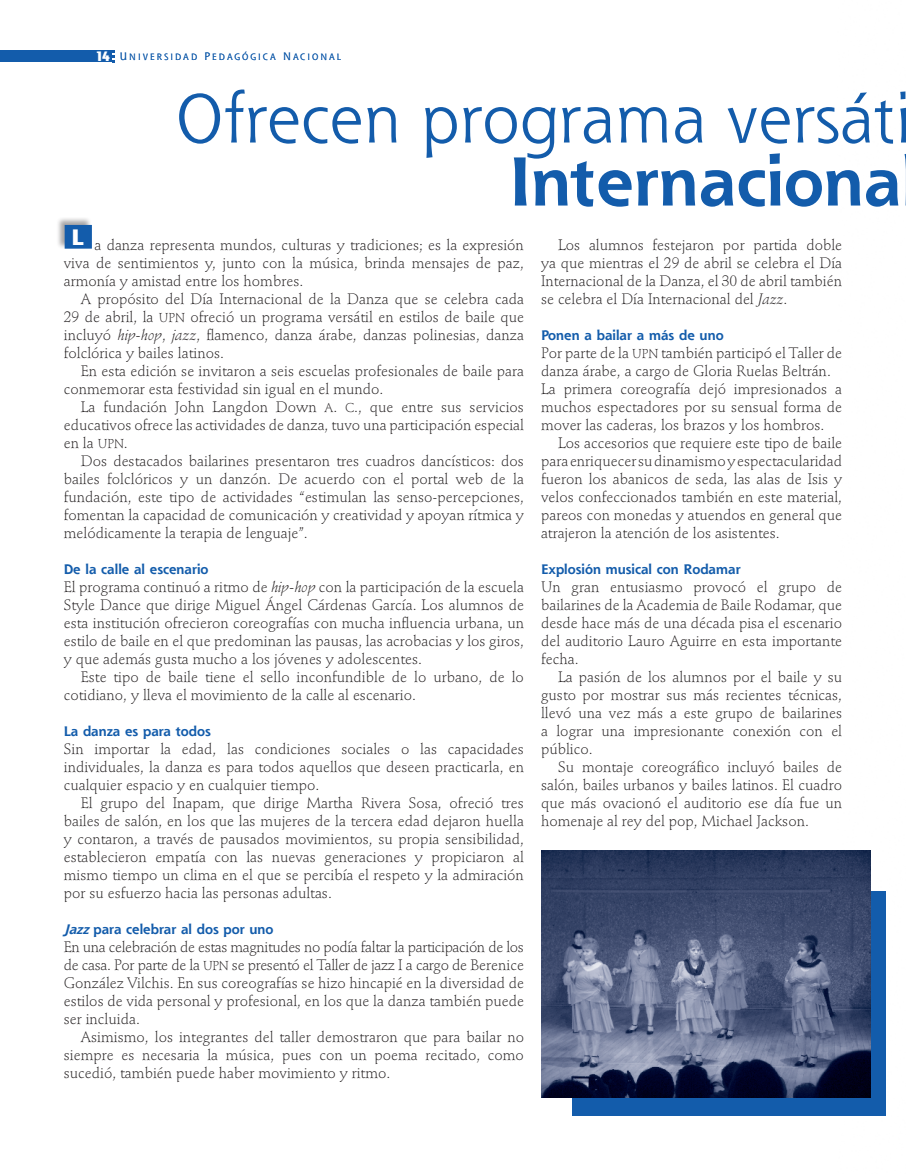
<style>
.page{position:relative;width:906px;height:1174px;background:#fff}
.page>*{position:absolute;margin:0;border:0;box-sizing:border-box;transform-origin:0 0}
.tit_1{font:67.5px/63px "Shannon";color:#135cab;text-align:right}
.t1{font:700 22.2px "Stone Sans";color:#fff}
.t2{font:300 15px/18px "Stempel Schneidler";color:#231f20;text-align:justify}
.t3{font:700 13.5px "Shannon";color:#135cab}
.t4{font:8.85px "Shannon Book SC850";letter-spacing:.235em;color:#135cab}
.s1{font-family:"Briem Akademi MM 900 400";font-size:13.5px;color:#fff}
.s2{font-size:10.5px}
.s3{font-weight:700}
.s4{font-family:"Stempel Schneidler Light SC850";font-weight:400;font-size:12.75px}
.s5{font-style:italic}
.s6{font-family:"Stempel Schneidler Light SC850";font-weight:400}
</style>
<div class="page">
<div style="left:0;top:50px;width:111px;height:12px;background:#135cab"></div>
<svg style="left:113px;top:50px;width:2px;height:12px"></svg>
<div style="left:56px;top:216px;width:36px;height:33px;background:#231f20;opacity:.4"></div>
<div style="left:65px;top:225px;width:27px;height:24px;background:#135cab"></div>
<div style="left:573px;top:891px;width:313px;height:224px;background:#135cab"></div>
<img style="left:541px;top:850px;width:329px;height:247px">
<p class="t4" style="left:95px;top:51px;width:247px"><span class="s1">14</span> <span class="s2">U</span>NIVERSIDAD <span class="s2">P</span>EDAGÓGICA <span class="s2">N</span> ACIONAL</p>
<p class="tit_1" style="left:176px;top:86px;width:738px">Ofrecen programa versáti<br><span class="s3">Internaciona</span></p>
<p class="t1" style="left:72px;top:224px;width:14px">L</p>
<p class="t2" style="left:64px;top:236px;width:462px;text-indent:31px">a danza representa mundos, culturas y tradiciones; es la expresión viva de sentimientos y, junto con la música, brinda mensajes de paz, armonía y amistad entre los hombres.</p>
<p class="t2" style="left:64px;top:290px;width:462px;text-indent:17px">A propósito del Día Internacional de la Danza que se celebra cada 29 de abril, la <span class="s4">UPN</span> ofreció un programa versátil en estilos de baile que incluyó <span class="s5">hip-hop</span>, <span class="s5">jazz</span>, flamenco, danza árabe, danzas polinesias, danza folclórica y bailes latinos.</p>
<p class="t2" style="left:64px;top:362px;width:462px;text-indent:17px">En esta edición se invitaron a seis escuelas profesionales de baile para conmemorar esta festividad sin igual en el mundo.</p>
<p class="t2" style="left:64px;top:398px;width:462px;text-indent:17px">La fundación John Langdon Down <span class="s4">A</span>. <span class="s4">C</span>., que entre sus servicios educativos ofrece las actividades de danza, tuvo una participación especial en la <span class="s4">UPN</span><span class="s6">.</span></p>
<p class="t2" style="left:64px;top:452px;width:462px;text-indent:17px">Dos destacados bailarines presentaron tres cuadros dancísticos: dos bailes folclóricos y un danzón. De acuerdo con el portal web de la fundación, este tipo de actividades “estimulan las senso-percepciones, fomentan la capacidad de comunicación y creatividad y apoyan rítmica y melódicamente la terapia de lenguaje”.</p>
<p class="t3" style="left:64px;top:560px;width:146px">De la calle al escenario</p>
<p class="t2" style="left:64px;top:578px;width:462px">El programa continuó a ritmo de <span class="s5">hip-hop</span> con la participación de la escuela Style Dance que dirige Miguel Ángel Cárdenas García. Los alumnos de esta institución ofrecieron coreografías con mucha influencia urbana, un estilo de baile en el que predominan las pausas, las acrobacias y los giros, y que además gusta mucho a los jóvenes y adolescentes.</p>
<p class="t2" style="left:64px;top:668px;width:461px;text-indent:17px">Este tipo de baile tiene el sello inconfundible de lo urbano, de lo cotidiano, y lleva el movimiento de la calle al escenario.</p>
<p class="t3" style="left:64px;top:722px;width:149px">La danza es para todos</p>
<p class="t2" style="left:64px;top:740px;width:462px">Sin importar la edad, las condiciones sociales o las capacidades individuales, la danza es para todos aquellos que deseen practicarla, en cualquier espacio y en cualquier tiempo.</p>
<p class="t2" style="left:64px;top:794px;width:462px;text-indent:17px">El grupo del Inapam, que dirige Martha Rivera Sosa, ofreció tres bailes de salón, en los que las mujeres de la tercera edad dejaron huella y contaron, a través de pausados movimientos, su propia sensibilidad, establecieron empatía con las nuevas generaciones y propiciaron al mismo tiempo un clima en el que se percibía el respeto y la admiración por su esfuerzo hacia las personas adultas.</p>
<p class="t3" style="left:64px;top:920px;width:211px"><span class="s5">Jazz</span>para celebrar al dos por uno</p>
<p class="t2" style="left:64px;top:938px;width:462px">En una celebración de estas magnitudes no podía faltar la participación de los de casa. Por parte de la <span class="s4">UPN</span> se presentó el Taller de jazz I a cargo de Berenice González Vilchis. En sus coreografías se hizo hincapié en la diversidad de estilos de vida personal y profesional, en los que la danza también puede ser incluida.</p>
<p class="t2" style="left:64px;top:1028px;width:462px;text-indent:17px">Asimismo, los integrantes del taller demostraron que para bailar no siempre es necesaria la música, pues con un poema recitado, como sucedió, también puede haber movimiento y ritmo.</p>
<p class="t2" style="left:541px;top:236px;width:303px;text-indent:17px">Los alumnos festejaron por partida doble ya que mientras el 29 de abril se celebra el Día Internacional de la Danza, el 30 de abril también se celebra el Día Internacional del <span class="s5">Jazz</span>.</p>
<p class="t3" style="left:541px;top:326px;width:184px">Ponen a bailar a más de uno</p>
<p class="t2" style="left:541px;top:344px;width:303px">Por parte de la <span class="s4">UPN</span> también participó el Taller de danza árabe, a cargo de Gloria Ruelas Beltrán.</p>
<p class="t2" style="left:541px;top:380px;width:303px">La primera coreografía dejó impresionados a muchos espectadores por su sensual forma de mover las caderas, los brazos y los hombros.</p>
<p class="t2" style="left:541px;top:434px;width:303px;text-indent:17px">Los accesorios que requiere este tipo de baile para enriquecer su dinamismo y espectacularidad fueron los abanicos de seda, las alas de Isis y velos confeccionados también en este material, pareos con monedas y atuendos en general que atrajeron la atención de los asistentes.</p>
<p class="t3" style="left:541px;top:560px;width:201px">Explosión musical con Rodamar</p>
<p class="t2" style="left:541px;top:578px;width:303px">Un gran entusiasmo provocó el grupo de bailarines de la Academia de Baile Rodamar, que desde hace más de una década pisa el escenario del auditorio Lauro Aguirre en esta importante fecha.</p>
<p class="t2" style="left:541px;top:668px;width:303px;text-indent:17px">La pasión de los alumnos por el baile y su gusto por mostrar sus más recientes técnicas, llevó una vez más a este grupo de bailarines a lograr una impresionante conexión con el público.</p>
<p class="t2" style="left:541px;top:758px;width:303px;text-indent:17px">Su montaje coreográfico incluyó bailes de salón, bailes urbanos y bailes latinos. El cuadro que más ovacionó el auditorio ese día fue un homenaje al rey del pop, Michael Jackson.</p>
</div>
